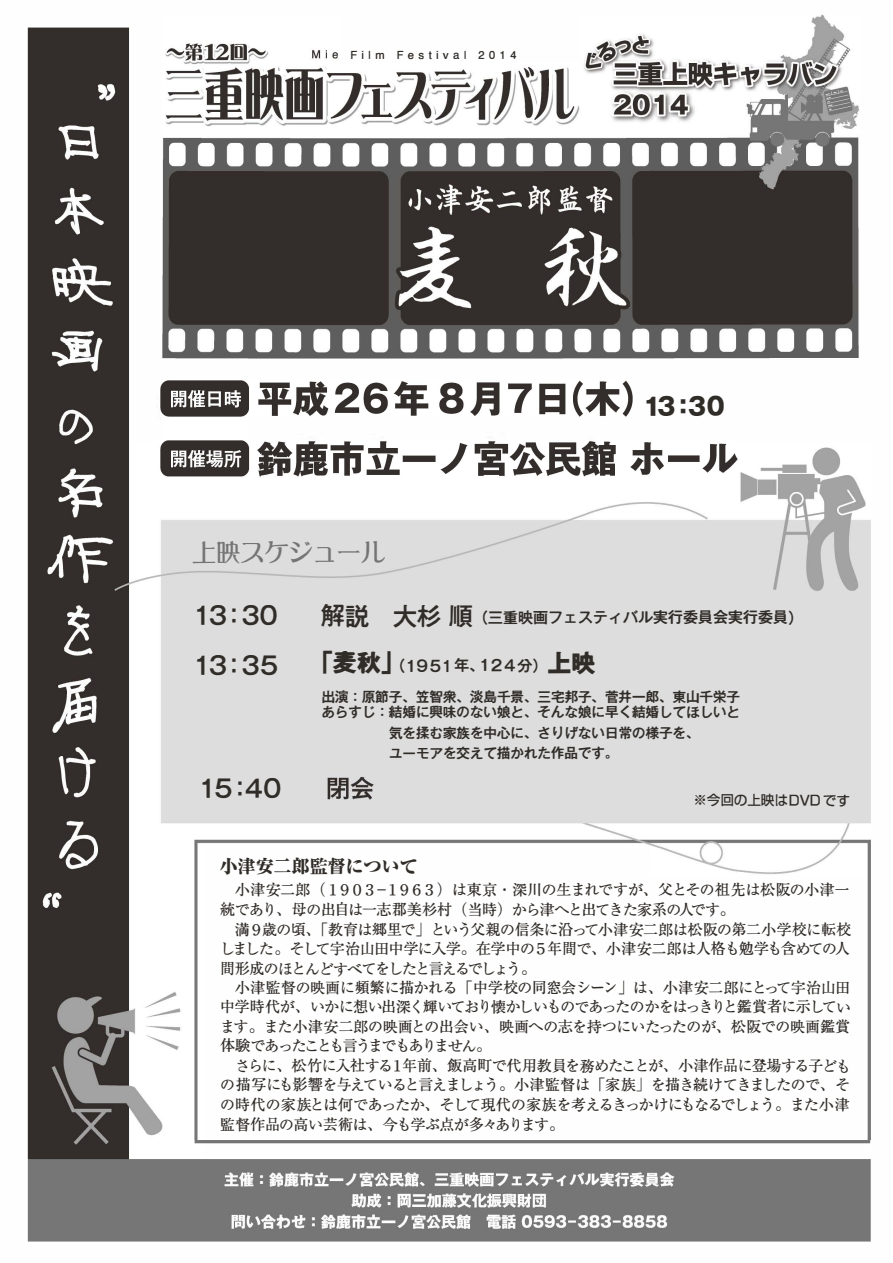
<style>
.page{position:relative;width:893px;height:1263px;background:#fff}
.page>*{position:absolute;margin:0;border:0;box-sizing:border-box;transform-origin:0 0}
.t1{font:22.8px/48.4px "Fd 2219";color:#302c28}
.t2{font:22.8px "Fd 2219";color:#747474}
.t3{font:20.4px "Fd 2215";color:#302c28}
.t4{font:20.25px "Fd 2215";color:#302c28}
.t5{font:14.1px/19.6px "Fd 2204";color:#302c28}
.t6{font:12.75px/15.5px "Fd 2205";color:#302c28}
.t7{font:12.6px "Fd 2211";color:#302c28}
.t8{font:8.1px "Fd 2210";color:#302c28}
</style>
<div class="page">
<img style="left:27px;top:14px;width:844px;height:1228px">
<img style="left:160px;top:381px;width:473px;height:36px">
<img style="left:160px;top:441px;width:577px;height:35px">
<hr style="left:195px;top:1140px;width:675px;height:3px;background:#747474">
<p class="t8" style="left:351px;top:51px;width:35px">Film</p>
<p class="t8" style="left:397px;top:51px;width:120px">Festival 2014</p>
<h1 class="t2" style="left:193px;top:542px;width:194px">上映スケジュー)し</h1>
<h3 class="t4" style="left:646px;top:397px;width:79px">13 :30</h3>
<h2 class="t3" style="left:197px;top:606px;width:81px">13:30</h2>
<h2 class="t3" style="left:197px;top:656px;width:83px">13:35</h2>
<h2 class="t3" style="left:202px;top:779px;width:79px">15:40</h2>
<h1 class="t1" style="left:321px;top:592px;width:474px">解説 大杉順(三重映画フェスティバル実行委員会実行委員)「麦秋J (1951年、124分)上映</h1>
<p class="t6" style="left:322px;top:690px;width:419px">出演:原節子、 霊智衆、 淡島千景、 三宅邦子、 菅井一郎、 東山千栄子あらすじ:結婚に興味のない娘と、 そんな娘に早く結婚してほしいと</p>
<p class="t6" style="left:389px;top:724px;width:303px;line-height:20.7px">気を操む家族を中心に、 さりげない日常の様子を、ユーモアを受えて描かれた作品です。</p>
<p class="t7" style="left:695px;top:794px;width:156px">※今回の上映はDVDです</p>
<h2 class="t3" style="left:220px;top:855px;width:198px">小津安二郎監督について</h2>
<p class="t5" style="left:220px;top:881px;width:630px;text-indent:15px">小津安二郎(1903-1963)は東京・深川の生まれですが、 父とその祖先は松阪の小津一統であり、 母の出自は一志郡美杉村(当時)から津へと出てきた家系の人です。</p>
<p class="t5" style="left:220px;top:921px;width:632px;text-indent:15px">満9歳の頃、「教育は郷里で」という父親の信条に沿って小津安三郎は松阪の第三小学校に転校しました。 そして宇治山田中学に入学。 在学中の5年間で、小津安二郎は人格も勉学も含めての人間形成のほとんどすべてをしたと言えるでしょう。</p>
<p class="t5" style="left:219px;top:979px;width:633px;text-indent:16px">小津監督の映画に頻繁に描かれる「中学校の同窓会シーン」は、小津安二郎にとって宇治山田中学時代が、いかに想い出深く輝いており懐かしいもので、あったのかをはっきりと鑑賞者に示しています。 また小津安三郎の映画との出会い、 映画への志を持つにいたったのが、松阪での映画鑑賞体験であったことも言うまでもありません。</p>
<p class="t5" style="left:220px;top:1057px;width:632px;text-align:justify;text-indent:18px">さらに、松竹に入社する1年前、飯高町で代用教員を務めたことが、小津作品に登場する子どもの描写にも影響を与えていると言えましょう。 小津監督は「家族」を描き続けてきましたので、 その時代の家族とはイ可で、あったか、 そして現代の家族を考えるきっかけにもなるでしょう。 また小津監督作品の高い芸術は、今も学ぶ点が多々あります。</p>
</div>
